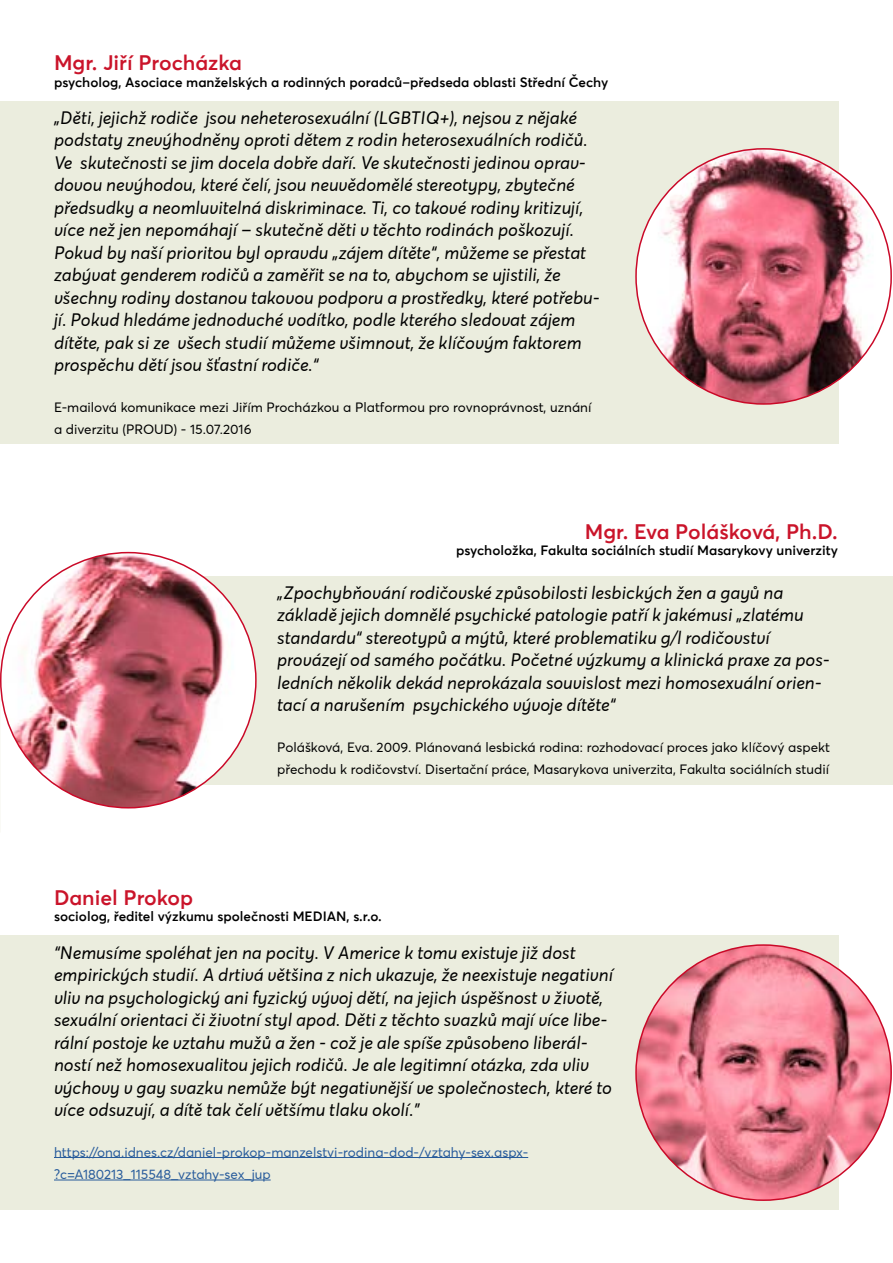
<style>
.page{position:relative;width:893px;height:1263px;background:#fff}
.page>*{position:absolute;margin:0;border:0;box-sizing:border-box;transform-origin:0 0}
.t1{font:600 21px "Averta Std";color:#ca142a}
.t2{font:italic 18px/22.5px "Averta Std";color:#000}
.t3{font:13.5px/22.5px "Averta Std";color:#000}
.t4{font:600 13.5px "Averta Std";color:#000}
.t5{font:13.5px/22.5px "Averta Std";color:#275b9b}
</style>
<div class="page">
<div style="left:0;top:101px;width:839px;height:342px;background:#ebedde"></div>
<div style="left:53px;top:576px;width:840px;height:208px;background:#ebedde"></div>
<div style="left:0;top:935px;width:839px;height:275px;background:#ebedde"></div>
<hr style="left:54px;top:1157px;width:474px;height:1px;background:#275b9b">
<hr style="left:54px;top:1180px;width:217px;height:1px;background:#275b9b">
<img style="left:636px;top:945px;width:255px;height:255px;border-radius:128px">
<img style="left:1px;top:553px;width:255px;height:255px;border-radius:128px">
<img style="left:636px;top:149px;width:255px;height:255px;border-radius:128px">
<p class="t1" style="left:54px;top:50px;width:190px">Mgr. Jiří Procházka</p>
<p class="t4" style="left:54px;top:73px;width:556px">psycholog, Asociace manželských a rodinných poradců–předseda oblasti Střední Čechy</p>
<p class="t2" style="left:54px;top:107px;width:547px">„Děti, jejichž rodiče jsou neheterosexuální (LGBTIQ+), nejsou z nějaké podstaty znevýhodněny oproti dětem z rodin heterosexuálních rodičů.<br>Ve skutečnosti se jim docela dobře daří. Ve skutečnosti jedinou oprav&shy;dovou nevýhodou, které čelí, jsou neuvědomělé stereotypy, zbytečné předsudky a neomluvitelná diskriminace. Ti, co takové rodiny kritizují, více než jen nepomáhají – skutečně děti v těchto rodinách poškozují.<br>Pokud by naší prioritou byl opravdu „zájem dítěte“, můžeme se přestat zabývat genderem rodičů a zaměřit se na to, abychom se ujistili, že všechny rodiny dostanou takovou podporu a prostředky, které potřebu&shy;jí. Pokud hledáme jednoduché vodítko, podle kterého sledovat zájem dítěte, pak si ze všech studií můžeme všimnout, že klíčovým faktorem prospěchu dětí jsou šťastní rodiče.“</p>
<p class="t3" style="left:54px;top:396px;width:539px">E-mailová komunikace mezi Jiřím Procházkou a Platformou pro rovnoprávnost, uznání a diverzitu (PROUD) - 15.07.2016</p>
<p class="t1" style="left:585px;top:518px;width:254px">Mgr. Eva Polášková, Ph.D.</p>
<p class="t4" style="left:456px;top:542px;width:383px">psycholožka, Fakulta sociálních studií Masarykovy univerzity</p>
<p class="t2" style="left:277px;top:582px;width:554px">„Zpochybňování rodičovské způsobilosti lesbických žen a gayů na základě jejich domnělé psychické patologie patří k jakémusi „zlatému standardu“ stereotypů a mýtů, které problematiku g/l rodičovství provázejí od samého počátku. Početné výzkumy a klinická praxe za pos&shy;ledních několik dekád neprokázala souvislost mezi homosexuální orien&shy;tací a narušením psychického vývoje dítěte“</p>
<p class="t3" style="left:277px;top:736px;width:554px">Polášková, Eva. 2009. Plánovaná lesbická rodina: rozhodovací proces jako klíčový aspekt přechodu k rodičovství. Disertační práce, Masarykova univerzita, Fakulta sociálních studií</p>
<p class="t1" style="left:54px;top:884px;width:141px">Daniel Prokop</p>
<p class="t4" style="left:54px;top:908px;width:329px">sociolog, ředitel výzkumu společnosti MEDIAN, s.r.o.</p>
<p class="t2" style="left:54px;top:942px;width:561px">“Nemusíme spoléhat jen na pocity. V Americe k tomu existuje již dost empirických studií. A drtivá většina z nich ukazuje, že neexistuje negativní vliv na psychologický ani fyzický vývoj dětí, na jejich úspěšnost v životě, sexuální orientaci či životní styl apod. Děti z těchto svazků mají více libe&shy;rální postoje ke vztahu mužů a žen - což je ale spíše způsobeno liberál&shy;ností než homosexualitou jejich rodičů. Je ale legitimní otázka, zda vliv výchovy v gay svazku nemůže být negativnější ve společnostech, které to více odsuzují, a dítě tak čelí většímu tlaku okolí.”</p>
<p class="t5" style="left:54px;top:1140px;width:476px">https://ona.idnes.cz/daniel-prokop-manzelstvi-rodina-dod-/vztahy-sex.aspx-?c=A180213_115548_vztahy-sex_jup</p>
</div>
